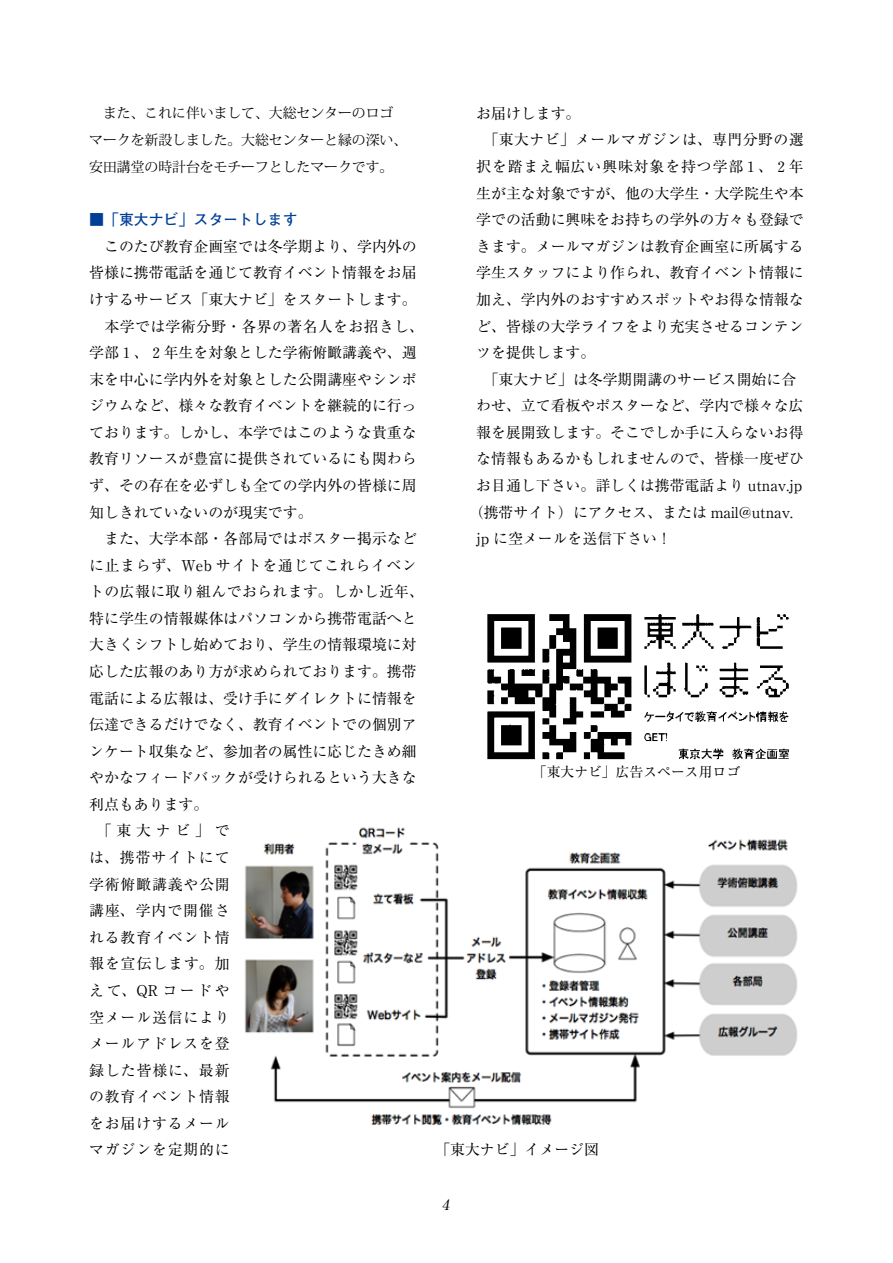
<style>
.page{position:relative;width:893px;height:1263px;background:#fff}
.page>*{position:absolute;margin:0;border:0;box-sizing:border-box;transform-origin:0 0}
.t1{font:14.85px/26.5px "Ryumin";color:#000}
.t2{font:14.85px "Ryumin";letter-spacing:.025em;color:#000}
.t3{font:14.85px "Ryumin";letter-spacing:.06em;color:#000}
.t4{font:700 14.85px "Futo Go B101";color:#003f98}
.t5{font:13.8px/26.5px "Koz Min Std";color:#000}
.t6{font:13.8px "Ryumin";color:#000}
</style>
<div class="page">
<img style="left:487px;top:614px;width:302px;height:146px">
<img style="left:244px;top:827px;width:554px;height:298px">
<p class="t5" style="left:89px;top:100px;width:319px">　また、これに伴いまして、大総センターのロゴマークを新設しました。大総センターと縁の深い、安田講堂の時計台をモチーフとしたマークです。</p>
<p class="t4" style="left:89px;top:211px;width:210px">■「東大ナビ」スタートします</p>
<p class="t1" style="left:89px;top:233px;width:336px">　このたび教育企画室では冬学期より、学内外の皆様に携帯電話を通じて教育イベント情報をお届けするサービス「東大ナビ」をスタートします。　本学では学術分野・各界の著名人をお招きし、学部１、２年生を対象とした学術俯瞰講義や、週末を中心に学内外を対象とした公開講座やシンポジウムなど、様々な教育イベントを継続的に行っております。しかし、本学ではこのような貴重な教育リソースが豊富に提供されているにも関わらず、その存在を必ずしも全ての学内外の皆様に周知しきれていないのが現実です。<br>　また、大学本部・各部局ではポスター掲示などに止まらず、Web サイトを通じてこれらイベントの広報に取り組んでおられます。しかし近年、特に学生の情報媒体はパソコンから携帯電話へと大きくシフトし始めており、学生の情報環境に対応した広報のあり方が求められております。携帯電話による広報は、受け手にダイレクトに情報を伝達できるだけでなく、教育イベントでの個別アンケート収集など、参加者の属性に応じたきめ細やかなフィードバックが受けられるという大きな利点もあります。<br>　「東大ナビ」で<br>は、携帯サイトにて<br>学術俯瞰講義や公開<br>講座、学内で開催さ<br>れる教育イベント情<br>報を宣伝します。加<br>えて、QR コードや<br>空メール送信により<br>メールアドレスを登<br>録した皆様に、最新<br>の教育イベント情報<br>をお届けするメール<br>マガジンを定期的に</p>
<p class="t1" style="left:476px;top:100px;width:106px">お届けします。</p>
<p class="t2" style="left:476px;top:131px;width:329px">　「東大ナビ」メールマガジンは、専門分野の選</p>
<p class="t3" style="left:476px;top:158px;width:329px">択を踏まえ幅広い興味対象を持つ学部１、２年</p>
<p class="t1" style="left:476px;top:180px;width:329px">生が主な対象ですが、他の大学生・大学院生や本</p>
<p class="t1" style="left:476px;top:206px;width:329px">学での活動に興味をお持ちの学外の方々も登録で</p>
<p class="t1" style="left:476px;top:233px;width:329px">きます。メールマガジンは教育企画室に所属する</p>
<p class="t1" style="left:476px;top:259px;width:329px">学生スタッフにより作られ、教育イベント情報に</p>
<p class="t1" style="left:476px;top:286px;width:329px">加え、学内外のおすすめスポットやお得な情報な</p>
<p class="t1" style="left:476px;top:312px;width:329px">ど、皆様の大学ライフをより充実させるコンテン</p>
<p class="t1" style="left:476px;top:339px;width:121px">ツを提供します。</p>
<p class="t1" style="left:476px;top:366px;width:321px">　「東大ナビ」は冬学期開講のサービス開始に合</p>
<p class="t1" style="left:476px;top:392px;width:329px">わせ、立て看板やポスターなど、学内で様々な広</p>
<p class="t1" style="left:476px;top:419px;width:329px">報を展開致します。そこでしか手に入らないお得</p>
<p class="t1" style="left:476px;top:445px;width:329px">な情報もあるかもしれませんので、皆様一度ぜひ</p>
<p class="t1" style="left:476px;top:472px;width:328px">お目通し下さい。詳しくは携帯電話より utnav.jp</p>
<p class="t1" style="left:469px;top:498px;width:326px">（携帯サイト）にアクセス、または mail@utnav.</p>
<p class="t1" style="left:476px;top:525px;width:197px">jp に空メールを送信下さい！</p>
<p class="t6" style="left:533px;top:763px;width:209px">「東大ナビ」広告スペース用ロゴ</p>
<p class="t1" style="left:435px;top:1136px;width:165px">「東大ナビ」イメージ図</p>
</div>
